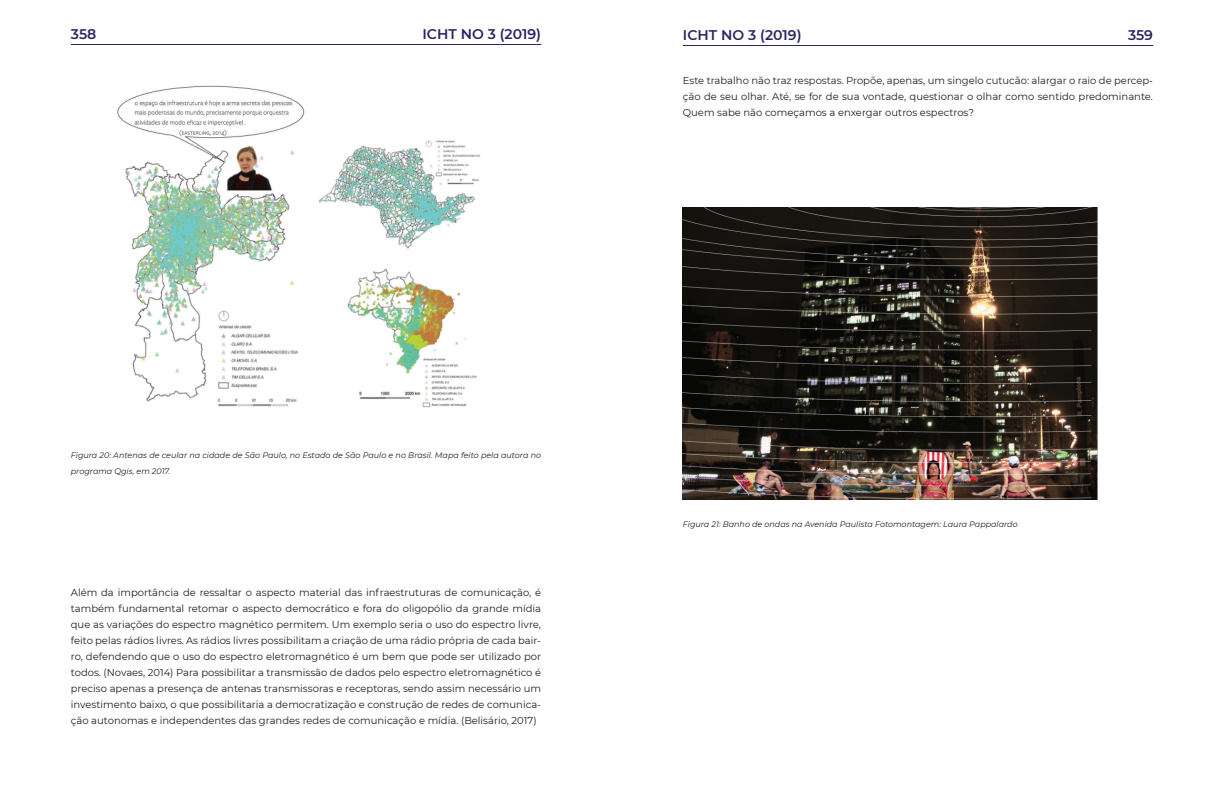
<style>
.page{position:relative;width:1224px;height:792px;background:#fff}
.page>*{position:absolute;margin:0;border:0;box-sizing:border-box;transform-origin:0 0}
.t1{font:600 14px "Montserrat";color:#282562}
.t2{font:10px/16px "Montserrat";color:#231f20;text-align:justify}
.t3{font:italic 8px/16px "Montserrat";color:#231f20}
</style>
<div class="page">
<hr style="left:71px;top:44px;width:470px;height:1px;background:#282562">
<hr style="left:683px;top:45px;width:470px;height:1px;background:#282562">
<img style="left:683px;top:207px;width:415px;height:293px">
<img style="left:117px;top:85px;width:364px;height:323px">
<h1 class="t1" style="left:71px;top:24px;width:27px">358</h1>
<h1 class="t1" style="left:422px;top:24px;width:120px">ICHT NO 3 (2019)</h1>
<h1 class="t1" style="left:683px;top:25px;width:120px">ICHT NO 3 (2019)</h1>
<h1 class="t1" style="left:1128px;top:25px;width:26px">359</h1>
<p class="t2" style="left:683px;top:72px;width:472px">Este trabalho não traz respostas. Propõe, apenas, um singelo cutucão: alargar o raio de percep&shy;ção de seu olhar. Até, se for de sua vontade, questionar o olhar como sentido predominante.<br>Quem sabe não começamos a enxergar outros espectros?</p>
<p class="t3" style="left:71px;top:447px;width:472px">Figura 20: Antenas de ceular na cidade de São Paulo, no Estado de São Paulo e no Brasil. Mapa feito pela autora no programa Qgis, em 2017.</p>
<p class="t2" style="left:71px;top:584px;width:472px">Além da importância de ressaltar o aspecto material das infraestruturas de comunicação, é também fundamental retomar o aspecto democrático e fora do oligopólio da grande mídia que as variações do espectro magnético permitem. Um exemplo seria o uso do espectro livre, feito pelas rádios livres. As rádios livres possibilitam a criação de uma rádio própria de cada bair&shy;ro, defendendo que o uso do espectro eletromagnético é um bem que pode ser utilizado por todos. (Novaes, 2014) Para possibilitar a transmissão de dados pelo espectro eletromagnético é preciso apenas a presença de antenas transmissoras e receptoras, sendo assim necessário um investimento baixo, o que possibilitaria a democratização e construção de redes de comunica&shy;ção autonomas e independentes das grandes redes de comunicação e mídia. (Belisário, 2017)</p>
<p class="t3" style="left:683px;top:516px;width:336px">Figura 21: Banho de ondas na Avenida Paulista Fotomontagem: Laura Pappalardo</p>
</div>
